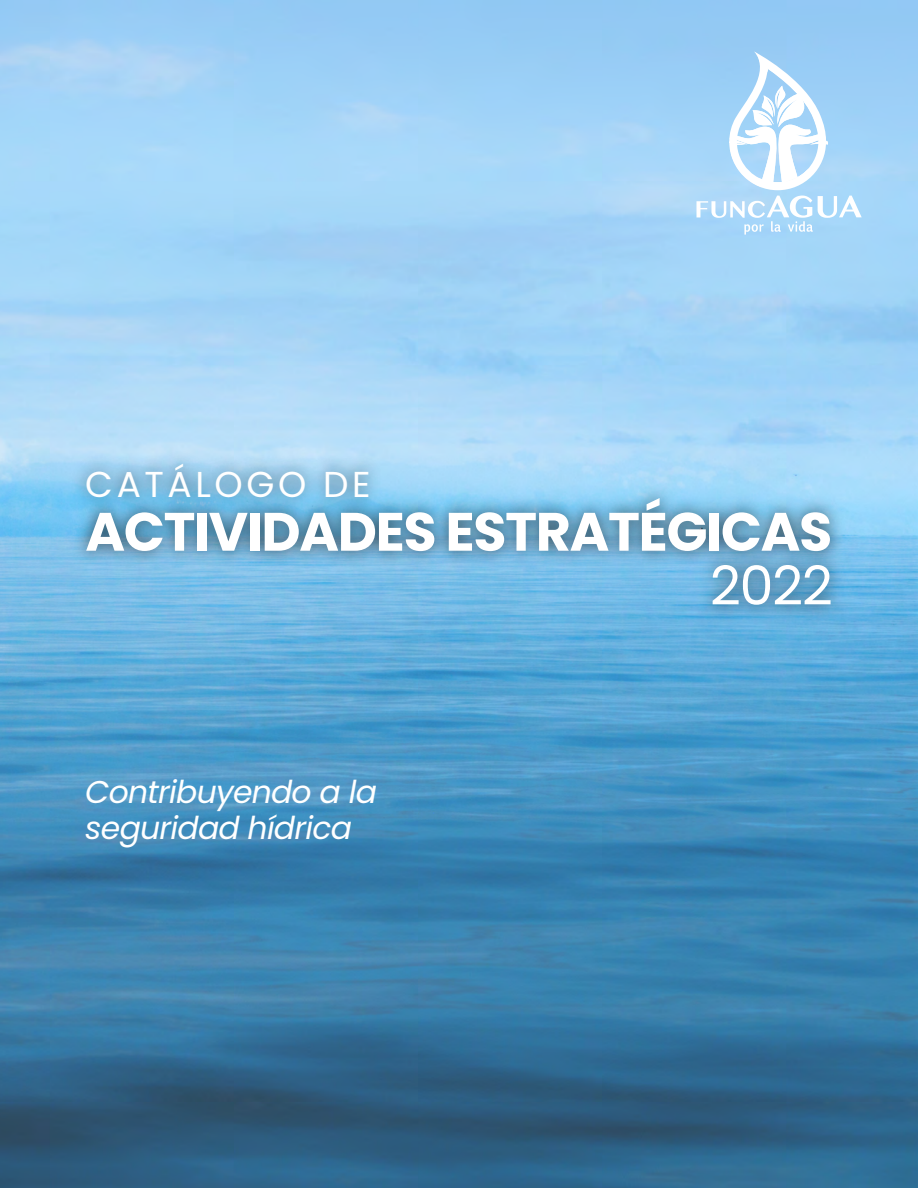
<style>
.page{position:relative;width:918px;height:1188px;background:#fff}
.page>*{position:absolute;margin:0;border:0;box-sizing:border-box;transform-origin:0 0}
.t1{font:700 54px "Poppins";letter-spacing:-.025em;color:#fff}
.t2{font:54px "Poppins";color:#fff}
.t3{font:36px "Poppins";letter-spacing:.1em;color:#fff}
.t4{font:italic 31.5px/36px "Poppins";letter-spacing:-.025em;color:#fff}
</style>
<div class="page">
<img style="left:0;top:0;width:918px;height:1188px">
<img style="left:63px;top:441px;width:792px;height:223px">
<svg style="left:697px;top:196px;width:165px;height:39px"></svg>
<svg style="left:729px;top:51px;width:99px;height:139px"></svg>
<p class="t3" style="left:85px;top:463px;width:287px">CATÁLOGO DE</p>
<h1 class="t1" style="left:85px;top:501px;width:748px">ACTIVIDADES ESTRATÉGICAS</h1>
<h1 class="t2" style="left:710px;top:555px;width:125px">2022</h1>
<p class="t4" style="left:85px;top:774px;width:293px">Contribuyendo a la seguridad hídrica</p>
</div>
